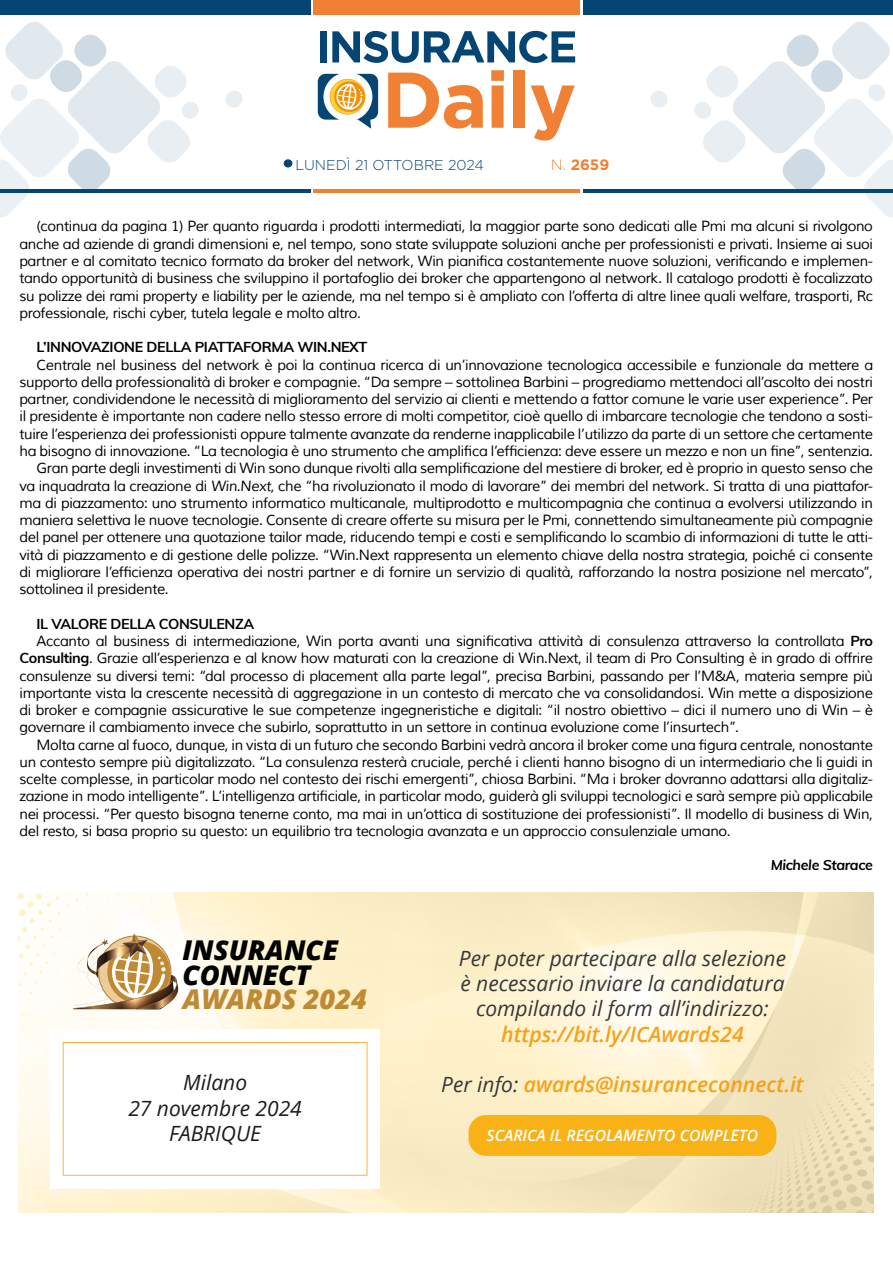
<style>
.page{position:relative;width:893px;height:1263px;background:#fff}
.page>*{position:absolute;margin:0;border:0;box-sizing:border-box;transform-origin:0 0}
.t1{font:italic 800 27.3px/24.5px "Open Sans";color:#010202}
.t2{font:italic 800 27.3px "Open Sans";color:#bf8a33}
.t3{font:italic 600 21.3px "Open Sans";color:#f6a117}
.t4{font:italic 21px/25.2px "Open Sans";color:#383838;text-align:center}
.t5{font:italic 21px/25.2px "Open Sans";color:#1d1d1c;text-align:center}
.t6{font:italic 600 15.75px "Open Sans";color:#fff}
.t7{font:700 15px "Gotham";color:#f08033}
.t8{font:14.4px/17.2px "Muli";letter-spacing:-.025em;color:#000;text-align:justify}
.t9{font:700 14.4px "Muli";letter-spacing:-.025em;color:#000}
.t10{font:300 14.25px "Gotham";color:#054573}
.t11{font:italic 700 14.25px "Muli";letter-spacing:-.025em;color:#000}
.s1{font-weight:300}
.s2{font-style:italic}
.s3{font-weight:700}
.s4{font-weight:400;font-size:21px;color:#383838}
</style>
<div class="page">
<div style="left:583px;top:0;width:310px;height:15px;background:#054573"></div>
<div style="left:313px;top:0;width:266px;height:15px;background:#f08033"></div>
<hr style="left:583px;top:189px;width:310px;height:3px;background:#054573">
<hr style="left:313px;top:189px;width:266px;height:3px;background:#f08033">
<svg style="left:650px;top:91px;width:17px;height:17px"></svg>
<svg style="left:226px;top:91px;width:17px;height:17px"></svg>
<svg style="left:693px;top:22px;width:200px;height:196px"></svg>
<svg style="left:0;top:22px;width:200px;height:196px"></svg>
<hr style="left:0;top:189px;width:310px;height:3px;background:#054573">
<div style="left:0;top:0;width:310px;height:15px;background:#054573"></div>
<svg style="left:318px;top:74px;width:60px;height:55px"></svg>
<svg style="left:388px;top:73px;width:95px;height:56px"></svg>
<svg style="left:491px;top:70px;width:13px;height:58px"></svg>
<div style="left:513px;top:70px;width:12px;height:58px;background:#f08034"></div>
<svg style="left:531px;top:85px;width:44px;height:56px"></svg>
<div style="left:320px;top:31px;width:6px;height:31px;background:#044574"></div>
<svg style="left:332px;top:31px;width:243px;height:32px"></svg>
<div style="left:284px;top:159px;width:8px;height:8px;background:#054573;border-radius:50%"></div>
<svg style="left:367px;top:893px;width:506px;height:320px;background:#f8ebc7"></svg>
<div style="left:50px;top:1030px;width:330px;height:159px;background:#fff"></div>
<div style="left:468px;top:1115px;width:308px;height:41px;background:#f9b216;border-radius:18px"></div>
<svg style="left:19px;top:893px;width:348px;height:320px"></svg>
<p class="t10" style="left:296px;top:157px;width:190px">LUNEDÌ 21 OTTOBRE 2024</p>
<p class="t7" style="left:551px;top:156px;width:60px"><span class="s1">N.</span> 2659</p>
<p class="t8" style="left:19px;top:218px;width:855px;text-indent:17px">(continua da pagina 1) Per quanto riguarda i prodotti intermediati, la maggior parte sono dedicati alle Pmi ma alcuni si rivolgono anche ad aziende di grandi dimensioni e, nel tempo, sono state sviluppate soluzioni anche per professionisti e privati. Insieme ai suoi partner e al comitato tecnico formato da broker del network, Win pianifica costantemente nuove soluzioni, verificando e implemen&shy;tando opportunità di business che sviluppino il portafoglio dei broker che appartengono al network. Il catalogo prodotti è focalizzato su polizze dei rami property e liability per le aziende, ma nel tempo si è ampliato con l’offerta di altre linee quali welfare, trasporti, Rc professionale, rischi cyber, tutela legale e molto altro.</p>
<p class="t9" style="left:37px;top:337px;width:332px">L’INNOVAZIONE DELLA PIATTAFORMA WIN.NEXT</p>
<p class="t8" style="left:37px;top:356px;width:838px">Centrale nel business del network è poi la continua ricerca di un’innovazione tecnologica accessibile e funzionale da mettere a</p>
<p class="t8" style="left:20px;top:374px;width:855px">supporto della professionalità di broker e compagnie. “Da sempre – sottolinea Barbini – progrediamo mettendoci all’ascolto dei nostri</p>
<p class="t8" style="left:20px;top:391px;width:855px">partner, condividendone le necessità di miglioramento del servizio ai clienti e mettendo a fattor comune le varie user experience”. Per</p>
<p class="t8" style="left:20px;top:408px;width:855px">il presidente è importante non cadere nello stesso errore di molti competitor, cioè quello di imbarcare tecnologie che tendono a sosti-</p>
<p class="t8" style="left:20px;top:425px;width:855px">tuire l’esperienza dei professionisti oppure talmente avanzate da renderne inapplicabile l’utilizzo da parte di un settore che certamente</p>
<p class="t8" style="left:20px;top:443px;width:855px">ha bisogno di innovazione. “La tecnologia è uno strumento che amplifica l’efficienza: deve essere un mezzo e non un fine”, sentenzia.</p>
<p class="t8" style="left:37px;top:460px;width:838px">Gran parte degli investimenti di Win sono dunque rivolti alla semplificazione del mestiere di broker, ed è proprio in questo senso che</p>
<p class="t8" style="left:20px;top:477px;width:855px">va inquadrata la creazione di <span class="s2">Win.Next</span>, che “ha rivoluzionato il modo di lavorare” dei membri del network. Si tratta di una piattafor-</p>
<p class="t8" style="left:20px;top:494px;width:855px">ma di piazzamento: uno strumento informatico multicanale, multiprodotto e multicompagnia che continua a evolversi utilizzando in</p>
<p class="t8" style="left:20px;top:512px;width:855px">maniera selettiva le nuove tecnologie. Consente di creare offerte su misura per le Pmi, connettendo simultaneamente più compagnie</p>
<p class="t8" style="left:20px;top:529px;width:855px">del panel per ottenere una quotazione tailor made, riducendo tempi e costi e semplificando lo scambio di informazioni di tutte le atti-</p>
<p class="t8" style="left:20px;top:546px;width:855px">vità di piazzamento e di gestione delle polizze. “Win.Next rappresenta un elemento chiave della nostra strategia, poiché ci consente</p>
<p class="t8" style="left:20px;top:564px;width:855px">di migliorare l’efficienza operativa dei nostri partner e di fornire un servizio di qualità, rafforzando la nostra posizione nel mercato”,</p>
<p class="t8" style="left:20px;top:581px;width:151px">sottolinea il presidente.</p>
<p class="t9" style="left:37px;top:613px;width:219px">IL VALORE DELLA CONSULENZA</p>
<p class="t8" style="left:37px;top:633px;width:838px">Accanto al business di intermediazione, Win porta avanti una significativa attività di consulenza attraverso la controllata <span class="s3">Pro</span></p>
<p class="t8" style="left:20px;top:650px;width:855px"><span class="s3">Consulting</span>. Grazie all’esperienza e al know how maturati con la creazione di Win.Next, il team di Pro Consulting è in grado di offrire</p>
<p class="t8" style="left:20px;top:667px;width:855px">consulenze su diversi temi: “dal processo di placement alla parte legal”, precisa Barbini, passando per l’M&amp;A, materia sempre più</p>
<p class="t8" style="left:20px;top:684px;width:855px">importante vista la crescente necessità di aggregazione in un contesto di mercato che va consolidandosi. Win mette a disposizione</p>
<p class="t8" style="left:20px;top:702px;width:855px">di broker e compagnie assicurative le sue competenze ingegneristiche e digitali: “il nostro obiettivo – dici il numero uno di Win – è</p>
<p class="t8" style="left:20px;top:719px;width:721px">governare il cambiamento invece che subirlo, soprattutto in un settore in continua evoluzione come l’insurtech”.</p>
<p class="t8" style="left:37px;top:736px;width:838px">Molta carne al fuoco, dunque, in vista di un futuro che secondo Barbini vedrà ancora il broker come una figura centrale, nonostante</p>
<p class="t8" style="left:20px;top:753px;width:855px">un contesto sempre più digitalizzato. “La consulenza resterà cruciale, perché i clienti hanno bisogno di un intermediario che li guidi in</p>
<p class="t8" style="left:20px;top:771px;width:855px">scelte complesse, in particolar modo nel contesto dei rischi emergenti”, chiosa Barbini. “Ma i broker dovranno adattarsi alla digitaliz-</p>
<p class="t8" style="left:20px;top:788px;width:855px">zazione in modo intelligente”. L’intelligenza artificiale, in particolar modo, guiderà gli sviluppi tecnologici e sarà sempre più applicabile</p>
<p class="t8" style="left:20px;top:805px;width:855px">nei processi. “Per questo bisogna tenerne conto, ma mai in un’ottica di sostituzione dei professionisti”. Il modello di business di Win,</p>
<p class="t8" style="left:20px;top:823px;width:713px">del resto, si basa proprio su questo: un equilibrio tra tecnologia avanzata e un approccio consulenziale umano.</p>
<p class="t11" style="left:771px;top:855px;width:104px">Michele Starace</p>
<h1 class="t1" style="left:183px;top:937px;width:157px">INSURANCE<br>CONNECT</h1>
<h1 class="t2" style="left:183px;top:978px;width:186px">AWARDS 2024</h1>
<h3 class="t5" style="left:128px;top:1069px;width:175px">Milano<br>27 novembre 2024<br>FABRIQUE</h3>
<h3 class="t4" style="left:459px;top:945px;width:329px">Per poter partecipare alla selezione è necessario inviare la candidatura compilando il form all’indirizzo:</h3>
<h2 class="t3" style="left:501px;top:1019px;width:244px">https://bit.ly/ICAwards24</h2>
<h2 class="t3" style="left:441px;top:1070px;width:364px"><span class="s4">Per info:</span> awards@insuranceconnect.it</h2>
<p class="t6" style="left:487px;top:1124px;width:273px">SCARICA IL REGOLAMENTO COMPLETO</p>
</div>
